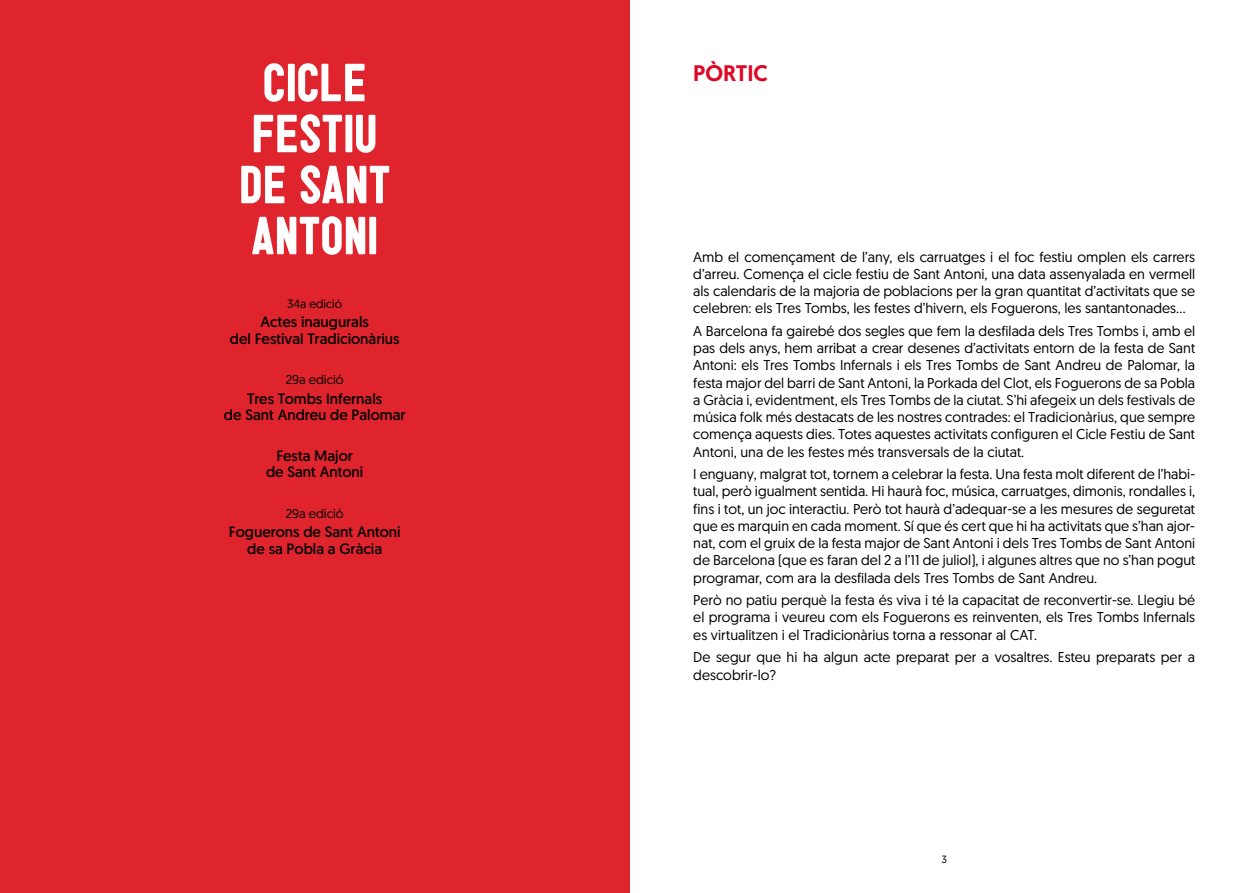
<style>
.page{position:relative;width:1259px;height:893px;background:#fff}
.page>*{position:absolute;margin:0;border:0;box-sizing:border-box;transform-origin:0 0}
.t1{font:55.5px/51px "Sugo";color:#fff;text-align:center}
.t2{font:500 22.5px "Geomanist";color:#de0826}
.t3{font:15px/16.5px "Geomanist";color:#000;text-align:center}
.t4{font:14.25px/17.2px "Geomanist";color:#000;text-align:justify}
.t5{font:12.75px "Geomanist";color:#000}
.t6{font:12px "Geomanist";color:#000}
.t7{font:10.5px "Geomanist";color:#000}
</style>
<div class="page">
<div style="left:0;top:0;width:629px;height:893px;background:#df242d"></div>
<h1 class="t1" style="left:239px;top:56px;width:153px">CICLE<br>FESTIU<br>DE SANT<br>ANTONI</h1>
<p class="t6" style="left:287px;top:296px;width:56px">34a edició</p>
<p class="t3" style="left:230px;top:313px;width:171px">Actes inaugurals<br>del Festival Tradicionàrius</p>
<p class="t5" style="left:286px;top:371px;width:59px">29a edició</p>
<p class="t3" style="left:224px;top:390px;width:183px">Tres Tombs Infernals<br>de Sant Andreu de Palomar</p>
<p class="t3" style="left:266px;top:447px;width:99px">Festa Major de Sant Antoni</p>
<p class="t5" style="left:286px;top:505px;width:59px">29a edició</p>
<p class="t3" style="left:229px;top:523px;width:173px">Foguerons de Sant Antoni de sa Pobla a Gràcia</p>
<h2 class="t2" style="left:693px;top:58px;width:76px">PÒRTIC</h2>
<p class="t4" style="left:693px;top:248px;width:503px">Amb el començament de l’any, els carruatges i el foc festiu omplen els carrers d’arreu. Comença el cicle festiu de Sant Antoni, una data assenyalada en vermell als calendaris de la majoria de poblacions per la gran quantitat d’activitats que se celebren: els Tres Tombs, les festes d’hivern, els Foguerons, les santantonades...</p>
<p class="t4" style="left:693px;top:322px;width:503px">A Barcelona fa gairebé dos segles que fem la desfilada dels Tres Tombs i, amb el pas dels anys, hem arribat a crear desenes d’activitats entorn de la festa de Sant Antoni: els Tres Tombs Infernals i els Tres Tombs de Sant Andreu de Palomar, la festa major del barri de Sant Antoni, la Porkada del Clot, els Foguerons de sa Pobla a Gràcia i, evidentment, els Tres Tombs de la ciutat. S’hi afegeix un dels festivals de música folk més destacats de les nostres contrades: el Tradicionàrius, que sempre comença aquests dies. Totes aquestes activitats configuren el Cicle Festiu de Sant Antoni, una de les festes més transversals de la ciutat.</p>
<p class="t4" style="left:693px;top:465px;width:503px">I enguany, malgrat tot, tornem a celebrar la festa. Una festa molt diferent de l’habi&shy;tual, però igualment sentida. Hi haurà foc, música, carruatges, dimonis, rondalles i, fins i tot, un joc interactiu. Però tot haurà d’adequar-se a les mesures de seguretat que es marquin en cada moment. Sí que és cert que hi ha activitats que s’han ajor&shy;nat, com el gruix de la festa major de Sant Antoni i dels Tres Tombs de Sant Antoni de Barcelona (que es faran del 2 a l’11 de juliol), i algunes altres que no s’han pogut programar, com ara la desfilada dels Tres Tombs de Sant Andreu.</p>
<p class="t4" style="left:693px;top:591px;width:503px">Però no patiu perquè la festa és viva i té la capacitat de reconvertir-se. Llegiu bé el programa i veureu com els Foguerons es reinventen, els Tres Tombs Infernals es virtualitzen i el Tradicionàrius torna a ressonar al CAT.</p>
<p class="t4" style="left:693px;top:648px;width:503px">De segur que hi ha algun acte preparat per a vosaltres. Esteu preparats per a descobrir-lo?</p>
<p class="t7" style="left:941px;top:853px;width:7px">3</p>
</div>
